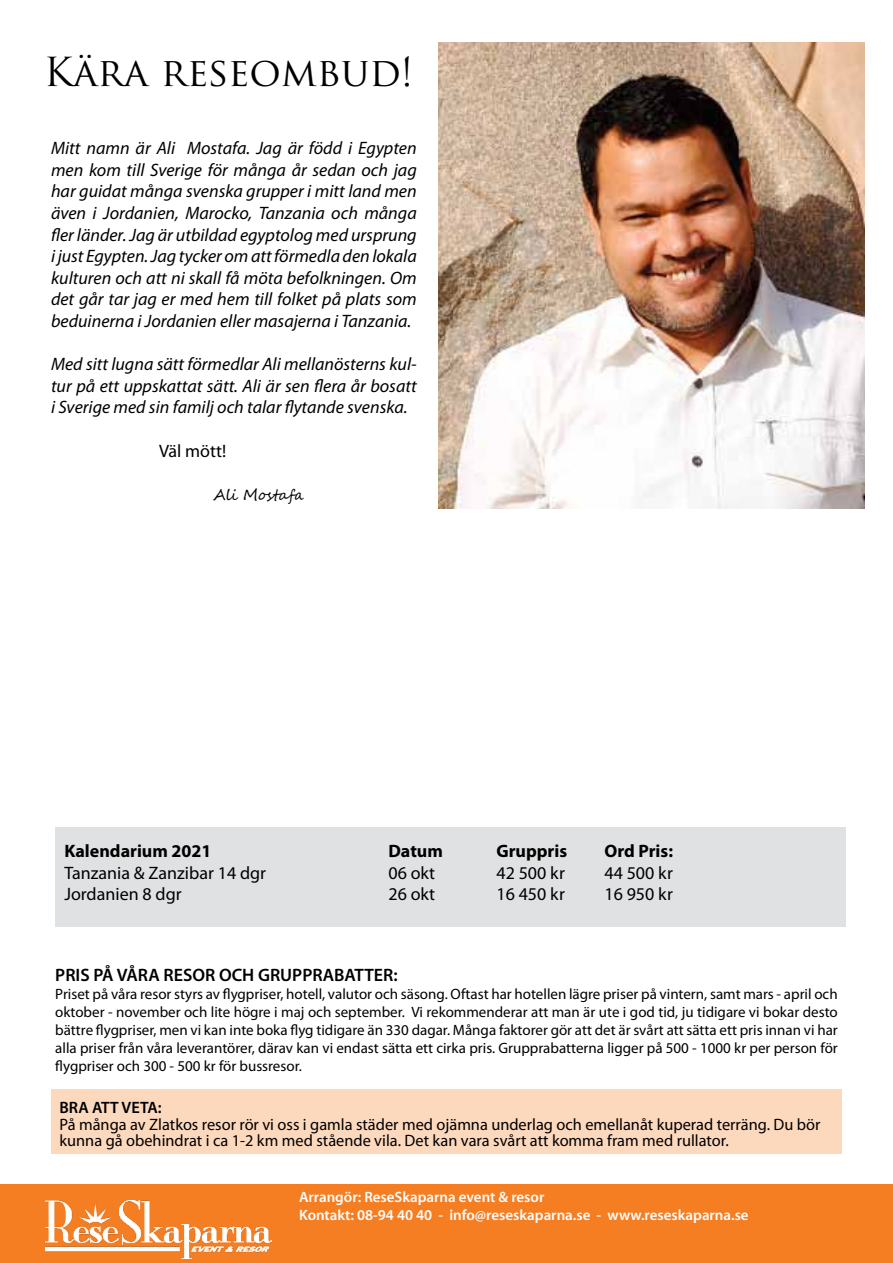
<style>
.page{position:relative;width:893px;height:1263px;background:#fff}
.page>*{position:absolute;margin:0;border:0;box-sizing:border-box;transform-origin:0 0}
.t1{font:39px "Trajan Pro";color:#000}
.t2{font:italic 18px/21.6px "Myriad Pro";color:#000;text-align:justify}
.t3{font:18px "Myriad Pro";color:#000}
.t4{font:700 18px "Myriad Pro";color:#000}
.t5{font:600 18px "Myriad Pro";color:#000}
.t6{font:16.5px/16.5px "Myriad Pro";color:#000}
.t7{font:600 16.5px "Myriad Pro";color:#000}
.t8{font:15px/18px "Myriad Pro";color:#000;text-align:justify}
.t9{font:600 15px/18px "Myriad Pro";color:#fff}
.t10{font:15px "Segoe Script";color:#000}
</style>
<div class="page">
<div style="left:0;top:1184px;width:893px;height:79px;background:#f57e23"></div>
<img style="left:45px;top:1200px;width:227px;height:58px">
<div style="left:51px;top:1089px;width:791px;height:65px;background:#fcd8bd"></div>
<img style="left:439px;top:43px;width:426px;height:465px">
<div style="left:55px;top:827px;width:791px;height:100px;background:#e0e1e2"></div>
<h1 class="t1" style="left:44px;top:47px;width:371px">Kära reseombud!</h1>
<p class="t2" style="left:51px;top:137px;width:367px">Mitt namn är Ali Mostafa. Jag är född i Egypten men kom till Sverige för många år sedan och jag har guidat många svenska grupper i mitt land men även i Jordanien, Marocko, Tanzania och många fler länder. Jag är utbildad egyptolog med ursprung i just Egypten. Jag tycker om att förmedla den lokala kulturen och att ni skall få möta befolkningen. Om det går tar jag er med hem till folket på plats som beduinerna i Jordanien eller masajerna i Tanzania.</p>
<p class="t2" style="left:51px;top:353px;width:367px">Med sitt lugna sätt förmedlar Ali mellanösterns kul&shy;tur på ett uppskattat sätt. Ali är sen flera år bosatt i Sverige med sin familj och talar flytande svenska.</p>
<p class="t3" style="left:159px;top:439px;width:69px">Väl mött!</p>
<p class="t10" style="left:213px;top:482px;width:92px">Ali Mostafa</p>
<p class="t4" style="left:64px;top:839px;width:149px">Kalendarium 2021</p>
<p class="t4" style="left:388px;top:839px;width:56px">Datum</p>
<p class="t4" style="left:496px;top:839px;width:72px">Gruppris</p>
<p class="t4" style="left:604px;top:839px;width:70px">Ord Pris:</p>
<p class="t3" style="left:64px;top:861px;width:203px">Tanzania &amp; Zanzibar 14 dgr</p>
<p class="t3" style="left:388px;top:861px;width:48px">06 okt</p>
<p class="t3" style="left:496px;top:861px;width:70px">42 500 kr</p>
<p class="t3" style="left:604px;top:861px;width:70px">44 500 kr</p>
<p class="t3" style="left:64px;top:883px;width:119px">Jordanien 8 dgr</p>
<p class="t3" style="left:388px;top:883px;width:48px">26 okt</p>
<p class="t3" style="left:496px;top:883px;width:70px">16 450 kr</p>
<p class="t3" style="left:604px;top:883px;width:70px">16 950 kr</p>
<p class="t5" style="left:55px;top:963px;width:344px">PRIS PÅ VÅRA RESOR OCH GRUPPRABATTER:</p>
<p class="t8" style="left:55px;top:985px;width:784px">Priset på våra resor styrs av flygpriser, hotell, valutor och säsong. Oftast har hotellen lägre priser på vintern, samt mars - april och oktober - november och lite högre i maj och september. Vi rekommenderar att man är ute i god tid, ju tidigare vi bokar desto bättre flygpriser, men vi kan inte boka flyg tidigare än 330 dagar. Många faktorer gör att det är svårt att sätta ett pris innan vi har alla priser från våra leverantörer, därav kan vi endast sätta ett cirka pris. Grupprabatterna ligger på 500 - 1000 kr per person för flygpriser och 300 - 500 kr för bussresor.</p>
<p class="t7" style="left:60px;top:1097px;width:104px">BRA ATT VETA:</p>
<p class="t6" style="left:60px;top:1115px;width:762px">På många av Zlatkos resor rör vi oss i gamla städer med ojämna underlag och emellanåt kuperad terräng. Du bör kunna gå obehindrat i ca 1-2 km med stående vila. Det kan vara svårt att komma fram med rullator.</p>
<p class="t9" style="left:299px;top:1187px;width:451px">Arrangör: ReseSkaparna event &amp; resor<br>Kontakt: 08-94 40 40 - info@reseskaparna.se - www.reseskaparna.se</p>
</div>
